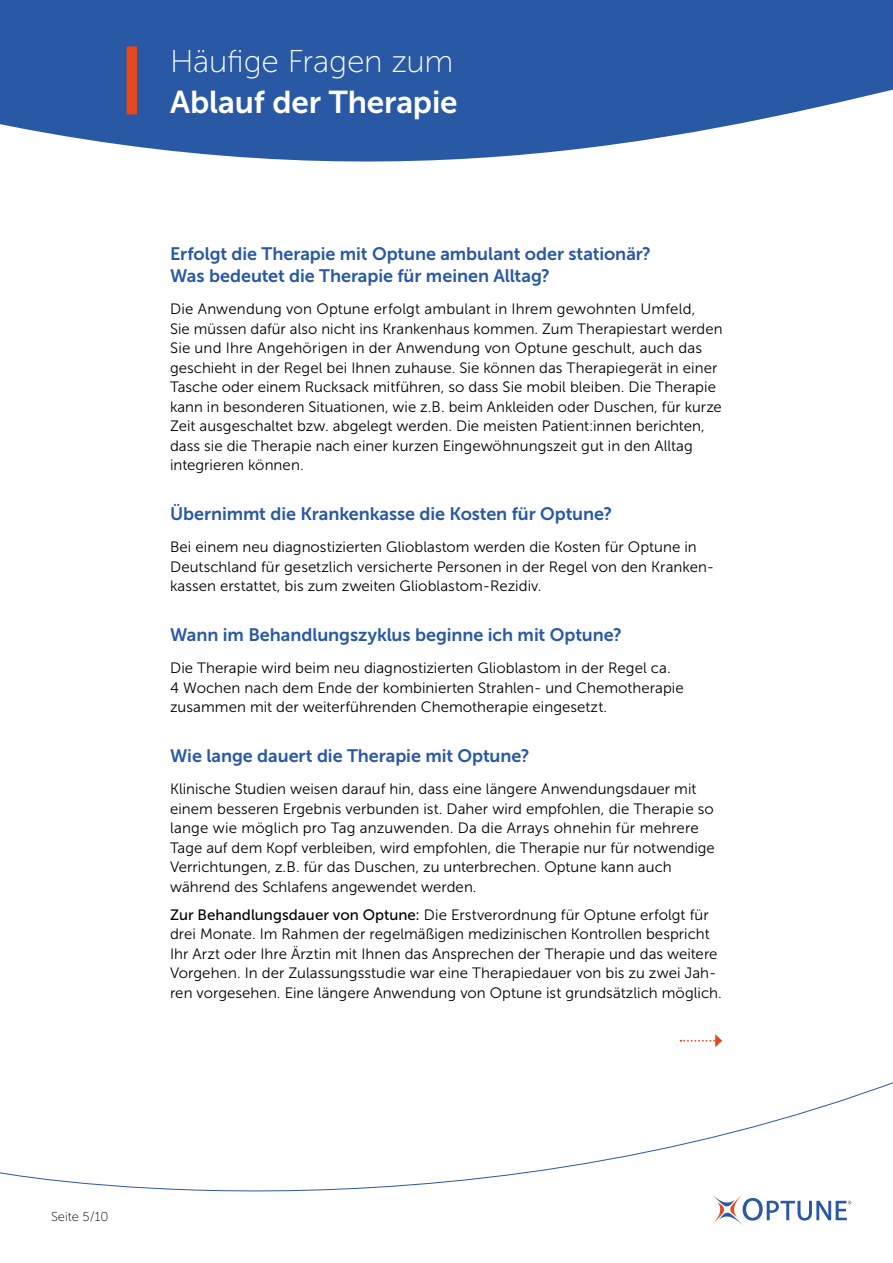
<style>
.page{position:relative;width:893px;height:1263px;background:#fff}
.page>*{position:absolute;margin:0;border:0;box-sizing:border-box;transform-origin:0 0}
.t1{font:31.5px "Museo Sans 700";letter-spacing:-.005em;color:#fff}
.t2{font:31.5px "Museo Sans 100";letter-spacing:-.005em;color:#fff}
.t3{font:18px/21.8px "Museo Sans 700";letter-spacing:-.005em;color:#2958a5}
.t4{font:15px/19.5px "Museo Sans 300";letter-spacing:.005em;color:#000}
.t5{font:12.9px "Museo Sans 100";color:#000}
.s1{font-family:"Museo Sans 500"}
</style>
<div class="page">
<svg style="left:680px;top:1034px;width:42px;height:13px"></svg>
<svg style="left:0;top:1082px;width:893px;height:144px"></svg>
<svg style="left:0;top:0;width:893px;height:162px;fill:#2958a5"></svg>
<div style="left:127px;top:46px;width:10px;height:68px;background:#e5481d"></div>
<h1 class="t2" style="left:170px;top:44px;width:285px">Häufige Fragen zum</h1>
<h1 class="t1" style="left:170px;top:84px;width:289px">Ablauf der Therapie</h1>
<p class="t3" style="left:170px;top:243px;width:482px">Erfolgt die Therapie mit Optune ambulant oder stationär?<br>Was bedeutet die Therapie für meinen Alltag?</p>
<p class="t4" style="left:170px;top:299px;width:554px">Die Anwendung von Optune erfolgt ambulant in Ihrem gewohnten Umfeld,<br>Sie müssen dafür also nicht ins Krankenhaus kommen. Zum Therapiestart werden Sie und Ihre Angehörigen in der Anwendung von Optune geschult, auch das geschieht in der Regel bei Ihnen zuhause. Sie können das Therapiegerät in einer Tasche oder einem Rucksack mitführen, so dass Sie mobil bleiben. Die Therapie kann in besonderen Situationen, wie z.B. beim Ankleiden oder Duschen, für kurze Zeit ausgeschaltet bzw. abgelegt werden. Die meisten Patient:innen berichten, dass sie die Therapie nach einer kurzen Eingewöhnungszeit gut in den Alltag integrieren können.</p>
<p class="t3" style="left:170px;top:503px;width:444px">Übernimmt die Krankenkasse die Kosten für Optune?</p>
<p class="t4" style="left:170px;top:537px;width:546px">Bei einem neu diagnostizierten Glioblastom werden die Kosten für Optune in<br>Deutschland für gesetzlich versicherte Personen in der Regel von den Kranken&shy;kassen erstattet, bis zum zweiten Glioblastom-Rezidiv.</p>
<p class="t3" style="left:170px;top:624px;width:453px">Wann im Behandlungszyklus beginne ich mit Optune?</p>
<p class="t4" style="left:170px;top:658px;width:515px">Die Therapie wird beim neu diagnostizierten Glioblastom in der Regel ca.<br>4 Wochen nach dem Ende der kombinierten Strahlen- und Chemotherapie zusammen mit der weiterführenden Chemotherapie eingesetzt.</p>
<p class="t3" style="left:170px;top:745px;width:361px">Wie lange dauert die Therapie mit Optune?</p>
<p class="t4" style="left:170px;top:779px;width:546px">Klinische Studien weisen darauf hin, dass eine längere Anwendungsdauer mit einem besseren Ergebnis verbunden ist. Daher wird empfohlen, die Therapie so lange wie möglich pro Tag anzuwenden. Da die Arrays ohnehin für mehrere Tage auf dem Kopf verbleiben, wird empfohlen, die Therapie nur für notwendige Verrichtungen, z.B. für das Duschen, zu unterbrechen. Optune kann auch während des Schlafens angewendet werden.</p>
<p class="t4" style="left:170px;top:905px;width:553px"><span class="s1">Zur Behandlungsdauer von Optune:</span> Die Erstverordnung für Optune erfolgt für drei Monate. Im Rahmen der regelmäßigen medizinischen Kontrollen bespricht Ihr Arzt oder Ihre Ärztin mit Ihnen das Ansprechen der Therapie und das weitere Vorgehen. In der Zulassungsstudie war eine Therapiedauer von bis zu zwei Jah&shy;ren vorgesehen. Eine längere Anwendung von Optune ist grundsätzlich möglich.</p>
<p class="t5" style="left:51px;top:1209px;width:59px">Seite 5/10</p>
</div>
